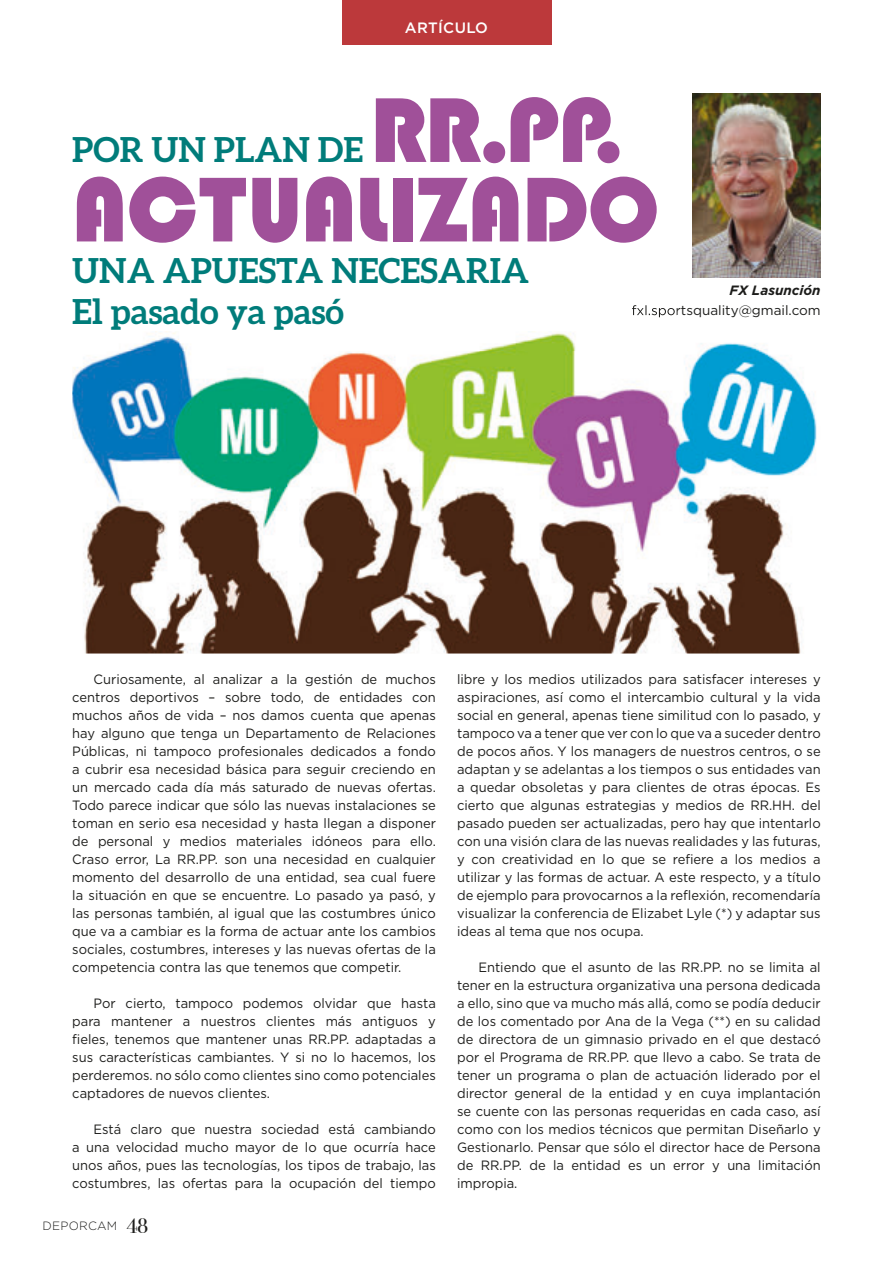
<style>
.page{position:relative;width:893px;height:1263px;background:#fff}
.page>*{position:absolute;margin:0;border:0;box-sizing:border-box;transform-origin:0 0}
.t1{font:900 89.25px/79.5px "Blippo BT";color:#a05099}
.t2{font:700 34.5px/41.4px "Aleo";color:#007c7a}
.t3{font:500 15px "Gotham";letter-spacing:.02em;color:#fff}
.t4{font:13.5px/18px "Gotham";color:#1d1d1b;text-align:justify;scale:.96 1}
.t5{font:13.5px "Gotham";color:#1d1d1b}
.t6{font:italic 700 13.5px "Gotham";color:#1d1d1b}
.t7{font:300 12px "Gotham";letter-spacing:.02em;color:#1d1d1b}
.s1{font-family:"Bodoni Svty Two ITCTT";font-weight:400;font-size:21px}
</style>
<div class="page">
<img style="left:693px;top:94px;width:128px;height:184px">
<div style="left:342px;top:0;width:209px;height:45px;background:#bc393b"></div>
<img style="left:72px;top:343px;width:745px;height:310px">
<img style="left:632px;top:305px;width:45px;height:12px">
<img style="left:72px;top:332px;width:605px;height:18px">
<p class="t3" style="left:405px;top:18px;width:85px">ARTÍCULO</p>
<h1 class="t1" style="left:72px;top:90px;width:588px;text-indent:299px">RR.PP.<br>ACTUALIZADO</h1>
<h2 class="t2" style="left:72px;top:249px;width:458px">UNA APUESTA NECESARIA<br>El pasado ya pasó</h2>
<h2 class="t2" style="left:72px;top:128px;width:293px">POR UN PLAN DE</h2>
<p class="t6" style="left:729px;top:281px;width:93px">FX Lasunción</p>
<p class="t5" style="left:631px;top:302px;width:191px">fxl.sportsquality@gmail.com</p>
<p class="t4" style="left:72px;top:670px;width:380px;text-indent:21px">Curiosamente, al analizar a la gestión de muchos centros deportivos – sobre todo, de entidades con muchos años de vida – nos damos cuenta que apenas hay alguno que tenga un Departamento de Relaciones Públicas, ni tampoco profesionales dedicados a fondo a cubrir esa necesidad básica para seguir creciendo en un mercado cada día más saturado de nuevas ofertas.<br>Todo parece indicar que sólo las nuevas instalaciones se toman en serio esa necesidad y hasta llegan a disponer de personal y medios materiales idóneos para ello.<br>Craso error, La RR.PP. son una necesidad en cualquier momento del desarrollo de una entidad, sea cual fuere la situación en que se encuentre. Lo pasado ya pasó, y las personas también, al igual que las costumbres único que va a cambiar es la forma de actuar ante los cambios sociales, costumbres, intereses y las nuevas ofertas de la competencia contra las que tenemos que competir.</p>
<p class="t4" style="left:72px;top:994px;width:380px;text-indent:21px">Por cierto, tampoco podemos olvidar que hasta para mantener a nuestros clientes más antiguos y fieles, tenemos que mantener unas RR.PP. adaptadas a sus características cambiantes. Y si no lo hacemos, los perderemos. no sólo como clientes sino como potenciales captadores de nuevos clientes.</p>
<p class="t4" style="left:72px;top:1120px;width:380px;text-indent:21px">Está claro que nuestra sociedad está cambiando a una velocidad mucho mayor de lo que ocurría hace unos años, pues las tecnologías, los tipos de trabajo, las costumbres, las ofertas para la ocupación del tiempo</p>
<p class="t7" style="left:43px;top:1218px;width:107px">DEPORCAM <span class="s1">48</span></p>
<p class="t4" style="left:457px;top:670px;width:380px">libre y los medios utilizados para satisfacer intereses y aspiraciones, así como el intercambio cultural y la vida social en general, apenas tiene similitud con lo pasado, y tampoco va a tener que ver con lo que va a suceder dentro de pocos años. Y los managers de nuestros centros, o se adaptan y se adelantas a los tiempos o sus entidades van a quedar obsoletas y para clientes de otras épocas. Es cierto que algunas estrategias y medios de RR.HH. del pasado pueden ser actualizadas, pero hay que intentarlo con una visión clara de las nuevas realidades y las futuras, y con creatividad en lo que se refiere a los medios a utilizar y las formas de actuar. A este respecto, y a título de ejemplo para provocarnos a la reflexión, recomendaría visualizar la conferencia de Elizabet Lyle (*) y adaptar sus ideas al tema que nos ocupa.</p>
<p class="t4" style="left:457px;top:958px;width:380px;text-indent:21px">Entiendo que el asunto de las RR.PP. no se limita al tener en la estructura organizativa una persona dedicada a ello, sino que va mucho más allá, como se podía deducir de los comentado por Ana de la Vega (**) en su calidad de directora de un gimnasio privado en el que destacó por el Programa de RR.PP. que llevo a cabo. Se trata de tener un programa o plan de actuación liderado por el director general de la entidad y en cuya implantación se cuente con las personas requeridas en cada caso, así como con los medios técnicos que permitan Diseñarlo y Gestionarlo. Pensar que sólo el director hace de Persona de RR.PP. de la entidad es un error y una limitación impropia.</p>
</div>
